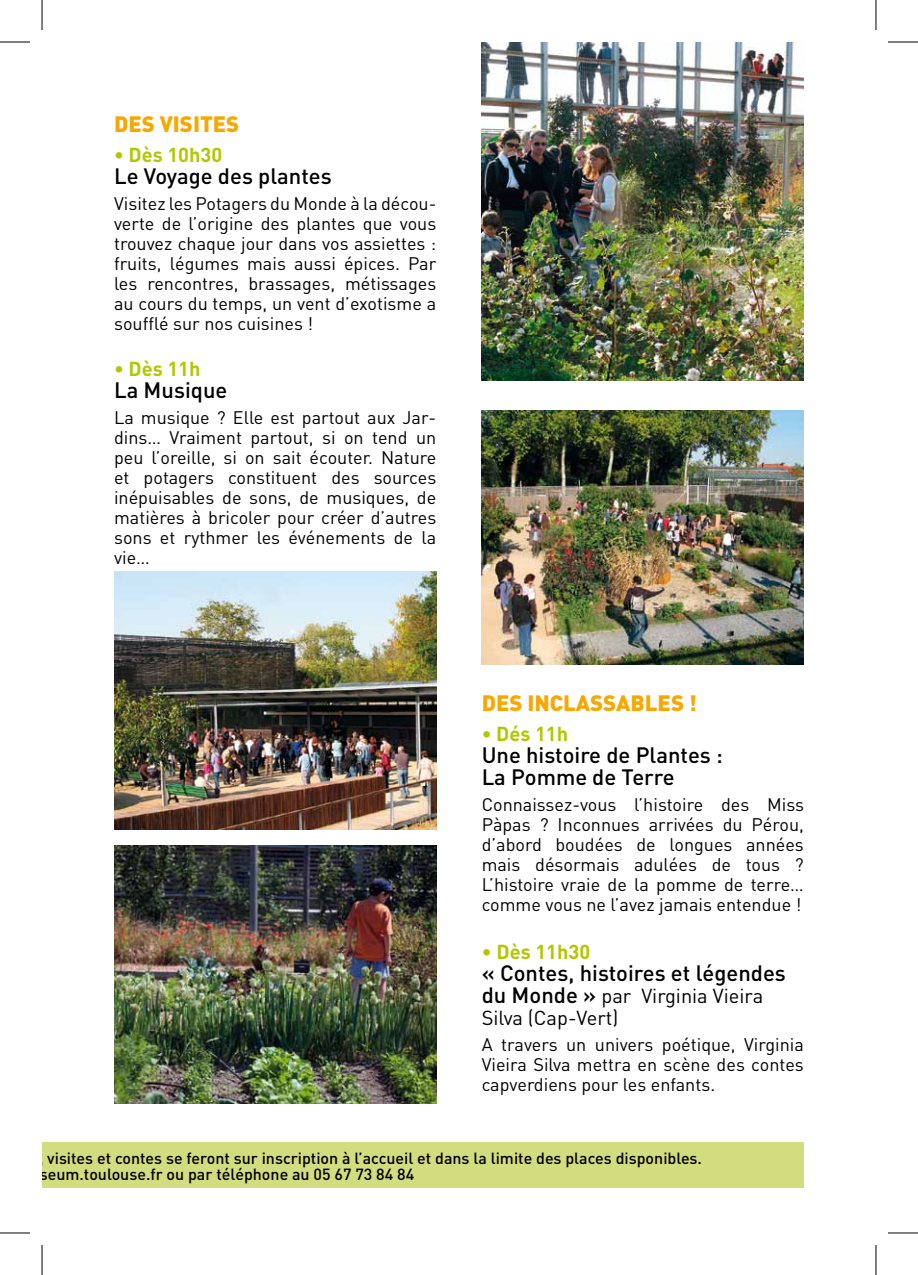
<style>
.page{position:relative;width:918px;height:1275px;background:#fff}
.page>*{position:absolute;margin:0;border:0;box-sizing:border-box;transform-origin:0 0}
.t1{font:500 22px/22px "DIN";color:#000}
.t2{font:900 22px "DIN";color:#f7a800}
.t3{font:20px/22px "DIN";color:#000}
.t4{font:700 20px "DIN";color:#b1c800}
.t5{font:18px/20px "DIN";color:#000;text-align:justify}
.t6{font:500 16px/16px "DIN";color:#000}
.s1{font-weight:500;font-size:22px}
</style>
<div class="page">
<div style="left:42px;top:1142px;width:761px;height:45px;background:#d2dd80"></div>
<img style="left:114px;top:845px;width:322px;height:258px">
<img style="left:114px;top:571px;width:322px;height:258px">
<img style="left:481px;top:411px;width:322px;height:253px">
<img style="left:481px;top:42px;width:322px;height:338px">
<hr style="left:0;top:42px;width:30px;height:1px;background:#000">
<hr style="left:887px;top:42px;width:30px;height:1px;background:#000">
<hr style="left:0;top:1232px;width:30px;height:1px;background:#000">
<hr style="left:887px;top:1232px;width:30px;height:1px;background:#000">
<hr style="left:42px;top:0;width:1px;height:30px;background:#000">
<hr style="left:42px;top:1245px;width:1px;height:30px;background:#000">
<hr style="left:875px;top:0;width:1px;height:30px;background:#000">
<hr style="left:875px;top:1245px;width:1px;height:30px;background:#000">
<p class="t2" style="left:114px;top:110px;width:127px">DES VISITES</p>
<p class="t4" style="left:114px;top:142px;width:110px">• Dès 10h30</p>
<p class="t1" style="left:114px;top:164px;width:219px">Le Voyage des plantes</p>
<p class="t5" style="left:114px;top:193px;width:324px">Visitez les Potagers du Monde à la décou&shy;verte de l’origine des plantes que vous trouvez chaque jour dans vos assiettes : fruits, légumes mais aussi épices. Par les rencontres, brassages, métissages au cours du temps, un vent d’exotisme a soufflé sur nos cuisines !</p>
<p class="t4" style="left:114px;top:355px;width:88px">• Dès 11h</p>
<p class="t1" style="left:114px;top:378px;width:115px">La Musique</p>
<p class="t5" style="left:114px;top:407px;width:324px">La musique ? Elle est partout aux Jar&shy;dins… Vraiment partout, si on tend un peu l’oreille, si on sait écouter. Nature et potagers constituent des sources inépuisables de sons, de musiques, de matières à bricoler pour créer d’autres sons et rythmer les événements de la vie…</p>
<p class="t2" style="left:481px;top:688px;width:217px">DES INCLASSABLES !</p>
<p class="t4" style="left:481px;top:721px;width:88px">• Dés 11h</p>
<p class="t1" style="left:481px;top:743px;width:243px">Une histoire de Plantes :<br>La Pomme de Terre</p>
<p class="t5" style="left:481px;top:794px;width:324px">Connaissez-vous l’histoire des Miss Pàpas ? Inconnues arrivées du Pérou, d’abord boudées de longues années mais désormais adulées de tous ?<br>L’histoire vraie de la pomme de terre… comme vous ne l’avez jamais entendue !</p>
<p class="t4" style="left:481px;top:938px;width:110px">• Dès 11h30</p>
<p class="t1" style="left:481px;top:961px;width:305px">« Contes, histoires et légendes</p>
<p class="t3" style="left:481px;top:984px;width:283px"><span class="s1">du Monde »</span> par Virginia Vieira<br>Silva (Cap-Vert)</p>
<p class="t5" style="left:481px;top:1033px;width:323px">A travers un univers poétique, Virginia Vieira Silva mettra en scène des contes capverdiens pour les enfants.</p>
<p class="t6" style="left:-2px;top:1149px;width:705px">eliers, visites et contes se feront sur inscription à l’accueil et dans la limite des places disponibles. w.museum.toulouse.fr ou par téléphone au 05 67 73 84 84</p>
</div>
